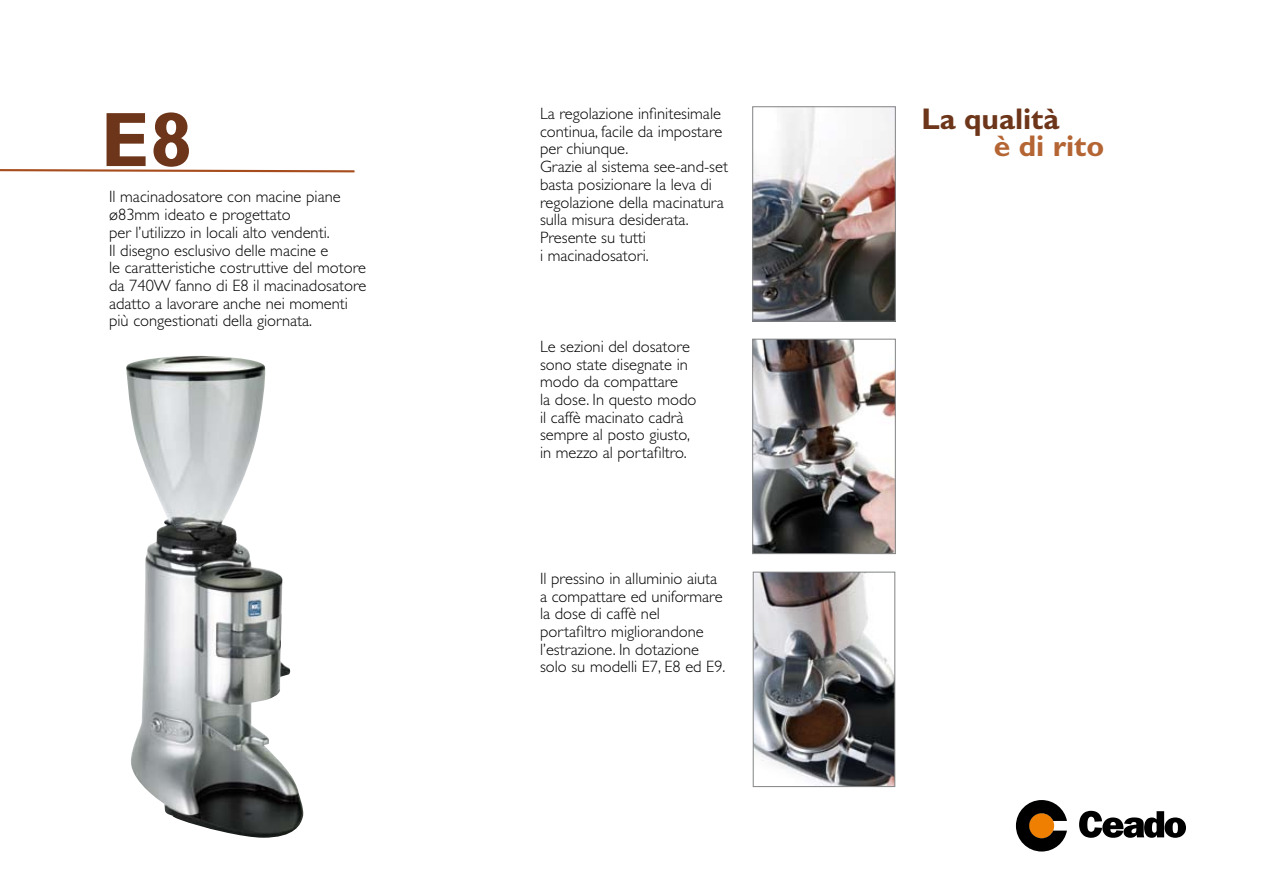
<style>
.page{position:relative;width:1263px;height:893px;background:#fff}
.page>*{position:absolute;margin:0;border:0;box-sizing:border-box;transform-origin:0 0}
.t1{font:700 77.55px "Gill Sans";color:#6d3519}
.t2{font:700 30px/26.5px "Gill Sans";color:#6d3519}
.t3{font:300 16.5px/17.7px "Gill Sans";color:#000}
.s1{color:#b46533}
</style>
<div class="page">
<svg style="left:0;top:169px;width:355px;height:4px"></svg>
<svg style="left:1079px;top:811px;width:107px;height:27px"></svg>
<svg style="left:1016px;top:800px;width:51px;height:51px"></svg>
<img style="left:755px;top:574px;width:138px;height:211px">
<div style="left:753px;top:572px;width:142px;height:215px;border:1px solid #878889"></div>
<img style="left:754px;top:108px;width:140px;height:212px">
<div style="left:752px;top:106px;width:144px;height:216px;border:1px solid #878889"></div>
<img style="left:754px;top:341px;width:140px;height:211px">
<div style="left:752px;top:339px;width:144px;height:215px;border:1px solid #878889"></div>
<img style="left:126px;top:356px;width:177px;height:482px">
<p class="t1" style="left:100px;top:94px;width:94px">E8</p>
<p class="t3" style="left:109px;top:188px;width:259px">Il macinadosatore con macine piane ø83mm ideato e progettato<br>per l’utilizzo in locali alto vendenti.<br>Il disegno esclusivo delle macine e<br>le caratteristiche costruttive del motore da 740W fanno di E8 il macinadosatore adatto a lavorare anche nei momenti più congestionati della giornata.</p>
<p class="t3" style="left:540px;top:105px;width:189px">La regolazione infinitesimale continua, facile da impostare per chiunque.<br>Grazie al sistema see-and-set basta posizionare la leva di regolazione della macinatura sulla misura desiderata.<br>Presente su tutti<br>i macinadosatori.</p>
<p class="t3" style="left:540px;top:337px;width:158px">Le sezioni del dosatore sono state disegnate in modo da compattare<br>la dose. In questo modo il caffè macinato cadrà sempre al posto giusto, in mezzo al portafiltro.</p>
<p class="t3" style="left:540px;top:570px;width:187px">Il pressino in alluminio aiuta a compattare ed uniformare la dose di caffè nel portafiltro migliorandone l’estrazione. In dotazione solo su modelli E7, E8 ed E9.</p>
<p class="t2" style="left:994px;top:106px;width:112px;text-indent:-72px">La qualità<br><span class="s1">è di rito</span></p>
</div>
